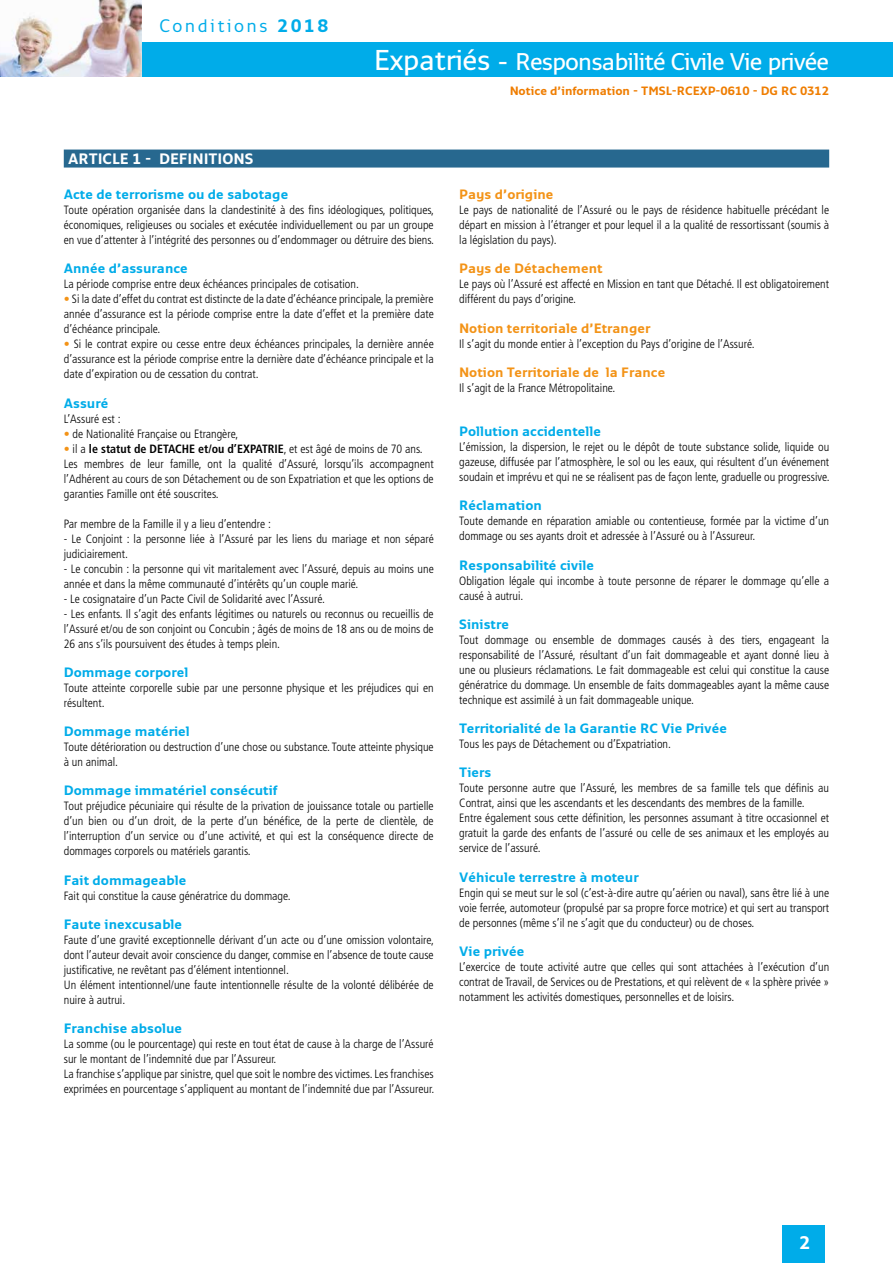
<style>
.page{position:relative;width:893px;height:1263px;background:#fff}
.page>*{position:absolute;margin:0;border:0;box-sizing:border-box;transform-origin:0 0}
.t1{font:600 24px "Monitor";letter-spacing:-.02em;color:#fff}
.t2{font:700 18.15px "Monitor";color:#fff}
.t3{font:18px "Monitor";letter-spacing:.14em;color:#00ace9}
.t4{font:700 15px "Monitor";color:#fff}
.t5{font:700 13.5px "Monitor";color:#00ace9}
.t6{font:700 13.5px "Monitor";color:#f39317}
.t7{font:300 condensed 12px/15px "Frutiger LT Std";color:#000}
.t8{font:700 12px "Monitor";color:#ef7d00}
.s1{font-weight:700}
.s2{font-size:28.5px}
.s3{color:#f39317}
</style>
<div class="page">
<div style="left:64px;top:150px;width:765px;height:18px;background:#27688f"></div>
<div style="left:0;top:43px;width:893px;height:34px;background:#00ace9"></div>
<div style="left:783px;top:1225px;width:42px;height:38px;background:#00ace9"></div>
<img style="left:0;top:0;width:141px;height:77px">
<h3 class="t3" style="left:159px;top:14px;width:171px">Conditions <span class="s1">2018</span></h3>
<h1 class="t1" style="left:374px;top:47px;width:457px"><span class="s2">Expatriés -</span> Responsabilité Civile Vie privée</h1>
<p class="t8" style="left:510px;top:83px;width:321px">Notice d’information - TMSL-RCEXP-0610 - DG RC 0312</p>
<p class="t4" style="left:68px;top:150px;width:187px">ARTICLE 1 - DEFINITIONS</p>
<p class="t5" style="left:64px;top:186px;width:226px">Acte de terrorisme ou de sabotage</p>
<p class="t7" style="left:64px;top:203px;width:372px;text-align:justify">Toute opération organisée dans la clandestinité à des fins idéologiques, politiques, économiques, religieuses ou sociales et exécutée individuellement ou par un groupe en vue d’attenter à l’intégrité des personnes ou d’endommager ou détruire des biens.</p>
<p class="t5" style="left:64px;top:260px;width:126px">Année d’assurance</p>
<p class="t7" style="left:64px;top:277px;width:297px">La période comprise entre deux échéances principales de cotisation.</p>
<p class="t7" style="left:64px;top:292px;width:371px;text-align:justify"><span class="s3">•</span> Si la date d’effet du contrat est distincte de la date d’échéance principale, la première année d’assurance est la période comprise entre la date d’effet et la première date d’échéance principale.</p>
<p class="t7" style="left:64px;top:337px;width:371px;text-align:justify"><span class="s3">•</span> Si le contrat expire ou cesse entre deux échéances principales, la dernière année d’assurance est la période comprise entre la dernière date d’échéance principale et la date d’expiration ou de cessation du contrat.</p>
<p class="t5" style="left:64px;top:394px;width:46px">Assuré</p>
<p class="t7" style="left:64px;top:411px;width:58px">L’Assuré est :</p>
<p class="t7" style="left:64px;top:426px;width:176px"><span class="s3">•</span> de Nationalité Française ou Etrangère,</p>
<p class="t7" style="left:64px;top:441px;width:371px"><span class="s3">•</span> il a <span class="s1">le statut de DETACHE et/ou d’EXPATRIE</span>, et est âgé de moins de 70 ans.<br>Les membres de leur famille, ont la qualité d’Assuré, lorsqu’ils accompagnent l’Adhérent au cours de son Détachement ou de son Expatriation et que les options de garanties Famille ont été souscrites.</p>
<p class="t7" style="left:64px;top:516px;width:209px">Par membre de la Famille il y a lieu d’entendre :</p>
<p class="t7" style="left:64px;top:531px;width:371px">- Le Conjoint : la personne liée à l’Assuré par les liens du mariage et non séparé judiciairement.</p>
<p class="t7" style="left:64px;top:561px;width:371px">- Le concubin : la personne qui vit maritalement avec l’Assuré, depuis au moins une année et dans la même communauté d’intérêts qu’un couple marié.</p>
<p class="t7" style="left:64px;top:591px;width:263px">- Le cosignataire d’un Pacte Civil de Solidarité avec l’Assuré.</p>
<p class="t7" style="left:64px;top:606px;width:371px;text-align:justify">- Les enfants. Il s’agit des enfants légitimes ou naturels ou reconnus ou recueillis de l’Assuré et/ou de son conjoint ou Concubin ; âgés de moins de 18 ans ou de moins de 26 ans s’ils poursuivent des études à temps plein.</p>
<p class="t5" style="left:64px;top:664px;width:126px">Dommage corporel</p>
<p class="t7" style="left:64px;top:680px;width:371px">Toute atteinte corporelle subie par une personne physique et les préjudices qui en résultent.</p>
<p class="t5" style="left:64px;top:723px;width:128px">Dommage matériel</p>
<p class="t7" style="left:64px;top:740px;width:371px">Toute détérioration ou destruction d’une chose ou substance. Toute atteinte physique à un animal.</p>
<p class="t5" style="left:64px;top:782px;width:215px">Dommage immatériel consécutif</p>
<p class="t7" style="left:64px;top:799px;width:371px;text-align:justify">Tout préjudice pécuniaire qui résulte de la privation de jouissance totale ou partielle d’un bien ou d’un droit, de la perte d’un bénéfice, de la perte de clientèle, de l’interruption d’un service ou d’une activité, et qui est la conséquence directe de dommages corporels ou matériels garantis.</p>
<p class="t5" style="left:64px;top:871px;width:124px">Fait dommageable</p>
<p class="t7" style="left:64px;top:888px;width:228px">Fait qui constitue la cause génératrice du dommage.</p>
<p class="t5" style="left:64px;top:916px;width:120px">Faute inexcusable</p>
<p class="t7" style="left:64px;top:932px;width:372px">Faute d’une gravité exceptionnelle dérivant d’un acte ou d’une omission volontaire, dont l’auteur devait avoir conscience du danger, commise en l’absence de toute cause justificative, ne revêtant pas d’élément intentionnel.<br>Un élément intentionnel/une faute intentionnelle résulte de la volonté délibérée de nuire à autrui.</p>
<p class="t5" style="left:64px;top:1020px;width:120px">Franchise absolue</p>
<p class="t7" style="left:64px;top:1037px;width:372px">La somme (ou le pourcentage) qui reste en tout état de cause à la charge de l’Assuré sur le montant de l’indemnité due par l’Assureur.<br>La franchise s’applique par sinistre, quel que soit le nombre des victimes. Les franchises exprimées en pourcentage s’appliquent au montant de l’indemnité due par l’Assureur.</p>
<p class="t6" style="left:459px;top:186px;width:96px">Pays d’origine</p>
<p class="t7" style="left:459px;top:203px;width:371px;text-align:justify">Le pays de nationalité de l’Assuré ou le pays de résidence habituelle précédant le départ en mission à l’étranger et pour lequel il a la qualité de ressortissant (soumis à la législation du pays).</p>
<p class="t6" style="left:459px;top:260px;width:145px">Pays de Détachement</p>
<p class="t7" style="left:459px;top:277px;width:371px">Le pays où l’Assuré est affecté en Mission en tant que Détaché. Il est obligatoirement différent du pays d’origine.</p>
<p class="t6" style="left:459px;top:319px;width:193px">Notion territoriale d’Etranger</p>
<p class="t7" style="left:459px;top:336px;width:297px">Il s’agit du monde entier à l’exception du Pays d’origine de l’Assuré.</p>
<p class="t6" style="left:459px;top:364px;width:208px">Notion Territoriale de la France</p>
<p class="t7" style="left:459px;top:380px;width:158px">Il s’agit de la France Métropolitaine.</p>
<p class="t5" style="left:459px;top:423px;width:144px">Pollution accidentelle</p>
<p class="t7" style="left:459px;top:440px;width:372px;text-align:justify">L’émission, la dispersion, le rejet ou le dépôt de toute substance solide, liquide ou gazeuse, diffusée par l’atmosphère, le sol ou les eaux, qui résultent d’un événement soudain et imprévu et qui ne se réalisent pas de façon lente, graduelle ou progressive.</p>
<p class="t5" style="left:459px;top:497px;width:84px">Réclamation</p>
<p class="t7" style="left:459px;top:514px;width:371px">Toute demande en réparation amiable ou contentieuse, formée par la victime d’un dommage ou ses ayants droit et adressée à l’Assuré ou à l’Assureur.</p>
<p class="t5" style="left:459px;top:556px;width:136px">Responsabilité civile</p>
<p class="t7" style="left:459px;top:573px;width:371px">Obligation légale qui incombe à toute personne de réparer le dommage qu’elle a causé à autrui.</p>
<p class="t5" style="left:459px;top:616px;width:51px">Sinistre</p>
<p class="t7" style="left:459px;top:632px;width:371px;text-align:justify">Tout dommage ou ensemble de dommages causés à des tiers, engageant la responsabilité de l’Assuré, résultant d’un fait dommageable et ayant donné lieu à une ou plusieurs réclamations. Le fait dommageable est celui qui constitue la cause génératrice du dommage. Un ensemble de faits dommageables ayant la même cause technique est assimilé à un fait dommageable unique.</p>
<p class="t5" style="left:459px;top:720px;width:269px">Territorialité de la Garantie RC Vie Privée</p>
<p class="t7" style="left:459px;top:737px;width:213px">Tous les pays de Détachement ou d’Expatriation.</p>
<p class="t5" style="left:459px;top:764px;width:34px">Tiers</p>
<p class="t7" style="left:459px;top:781px;width:371px">Toute personne autre que l’Assuré, les membres de sa famille tels que définis au Contrat, ainsi que les ascendants et les descendants des membres de la famille.<br>Entre également sous cette définition, les personnes assumant à titre occasionnel et gratuit la garde des enfants de l’assuré ou celle de ses animaux et les employés au service de l’assuré.</p>
<p class="t5" style="left:459px;top:868px;width:181px">Véhicule terrestre à moteur</p>
<p class="t7" style="left:459px;top:885px;width:371px;text-align:justify">Engin qui se meut sur le sol (c’est-à-dire autre qu’aérien ou naval), sans être lié à une voie ferrée, automoteur (propulsé par sa propre force motrice) et qui sert au transport de personnes (même s’il ne s’agit que du conducteur) ou de choses.</p>
<p class="t5" style="left:459px;top:943px;width:67px">Vie privée</p>
<p class="t7" style="left:459px;top:959px;width:371px;text-align:justify">L’exercice de toute activité autre que celles qui sont attachées à l’exécution d’un contrat de Travail, de Services ou de Prestations, et qui relèvent de « la sphère privée » notamment les activités domestiques, personnelles et de loisirs.</p>
<h2 class="t2" style="left:799px;top:1232px;width:13px">2</h2>
</div>
